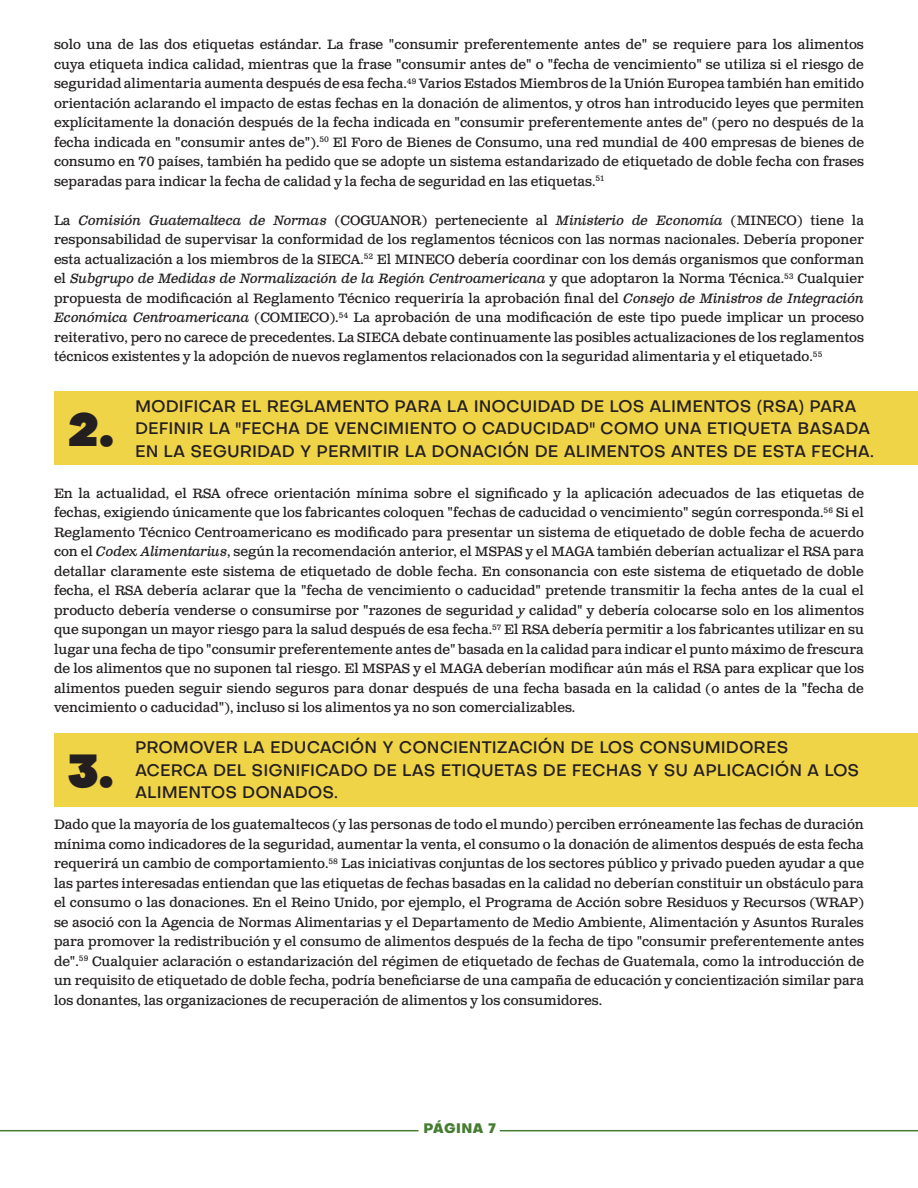
<style>
.page{position:relative;width:918px;height:1188px;background:#fff}
.page>*{position:absolute;margin:0;border:0;box-sizing:border-box;transform-origin:0 0}
.t1{font:45px "Objectivity Super";color:#231f20}
.t2{font:500 16.5px/22.5px "Objectivity";color:#231f20}
.t3{font:13.5px/19.5px "Clarendon Text Pro";color:#231f20;text-align:justify}
.t4{font:800 13.5px "Objectivity";letter-spacing:.03em;color:#457c32}
.s1{font-style:italic}
</style>
<div class="page">
<div style="left:54px;top:391px;width:864px;height:74px;background:#f0d447"></div>
<div style="left:54px;top:733px;width:864px;height:73px;background:#f0d447"></div>
<hr style="left:0;top:1130px;width:418px;height:1px;background:#457c32">
<hr style="left:500px;top:1130px;width:418px;height:1px;background:#457c32">
<p class="t3" style="left:54px;top:35px;width:812px">solo una de las dos etiquetas estándar. La frase "consumir preferentemente antes de" se requiere para los alimentos cuya etiqueta indica calidad, mientras que la frase "consumir antes de" o "fecha de vencimiento" se utiliza si el riesgo de seguridad alimentaria aumenta después de esa fecha.<sup>49</sup> Varios Estados Miembros de la Unión Europea también han emitido orientación aclarando el impacto de estas fechas en la donación de alimentos, y otros han introducido leyes que permiten explícitamente la donación después de la fecha indicada en "consumir preferentemente antes de" (pero no después de la fecha indicada en "consumir antes de").<sup>50</sup> El Foro de Bienes de Consumo, una red mundial de 400 empresas de bienes de consumo en 70 países, también ha pedido que se adopte un sistema estandarizado de etiquetado de doble fecha con frases separadas para indicar la fecha de calidad y la fecha de seguridad en las etiquetas.<sup>51</sup></p>
<p class="t3" style="left:54px;top:211px;width:812px">La <span class="s1">Comisión Guatemalteca de Normas</span> (COGUANOR) perteneciente al <span class="s1">Ministerio de Economía</span> (MINECO) tiene la responsabilidad de supervisar la conformidad de los reglamentos técnicos con las normas nacionales. Debería proponer esta actualización a los miembros de la SIECA.<sup>52</sup> El MINECO debería coordinar con los demás organismos que conforman el <span class="s1">Subgrupo de Medidas de Normalización de la Región Centroamericana</span> y que adoptaron la Norma Técnica.<sup>53</sup> Cualquier propuesta de modificación al Reglamento Técnico requeriría la aprobación final del <span class="s1">Consejo de Ministros de Integración Económica Centroamericana</span> (COMIECO).<sup>54</sup> La aprobación de una modificación de este tipo puede implicar un proceso reiterativo, pero no carece de precedentes. La SIECA debate continuamente las posibles actualizaciones de los reglamentos técnicos existentes y la adopción de nuevos reglamentos relacionados con la seguridad alimentaria y el etiquetado.<sup>55</sup></p>
<p class="t1" style="left:68px;top:393px;width:47px">2.</p>
<p class="t2" style="left:135px;top:394px;width:737px">MODIFICAR EL REGLAMENTO PARA LA INOCUIDAD DE LOS ALIMENTOS (RSA) PARA<br>DEFINIR LA "FECHA DE VENCIMIENTO O CADUCIDAD" COMO UNA ETIQUETA BASADA</p>
<p class="t2" style="left:135px;top:439px;width:740px">EN LA SEGURIDAD Y PERMITIR LA DONACIÓN DE ALIMENTOS ANTES DE ESTA FECHA.</p>
<p class="t3" style="left:54px;top:484px;width:812px">En la actualidad, el RSA ofrece orientación mínima sobre el significado y la aplicación adecuados de las etiquetas de fechas, exigiendo únicamente que los fabricantes coloquen "fechas de caducidad o vencimiento" según corresponda.<sup>56</sup> Si el Reglamento Técnico Centroamericano es modificado para presentar un sistema de etiquetado de doble fecha de acuerdo con el <span class="s1">Codex Alimentarius</span>, según la recomendación anterior, el MSPAS y el MAGA también deberían actualizar el RSA para detallar claramente este sistema de etiquetado de doble fecha. En consonancia con este sistema de etiquetado de doble fecha, el RSA debería aclarar que la "fecha de vencimiento o caducidad" pretende transmitir la fecha antes de la cual el producto debería venderse o consumirse por "razones de seguridad <span class="s1">y</span> calidad" y debería colocarse solo en los alimentos que supongan un mayor riesgo para la salud después de esa fecha.<sup>57</sup> El RSA debería permitir a los fabricantes utilizar en su lugar una fecha de tipo "consumir preferentemente antes de" basada en la calidad para indicar el punto máximo de frescura de los alimentos que no suponen tal riesgo. El MSPAS y el MAGA deberían modificar aún más el RSA para explicar que los alimentos pueden seguir siendo seguros para donar después de una fecha basada en la calidad (o antes de la "fecha de vencimiento o caducidad"), incluso si los alimentos ya no son comercializables.</p>
<p class="t1" style="left:68px;top:734px;width:47px">3.</p>
<p class="t2" style="left:135px;top:736px;width:726px">PROMOVER LA EDUCACIÓN Y CONCIENTIZACIÓN DE LOS CONSUMIDORES<br>ACERCA DEL SIGNIFICADO DE LAS ETIQUETAS DE FECHAS Y SU APLICACIÓN A LOS</p>
<p class="t2" style="left:135px;top:781px;width:205px">ALIMENTOS DONADOS.</p>
<p class="t3" style="left:54px;top:815px;width:812px">Dado que la mayoría de los guatemaltecos (y las personas de todo el mundo) perciben erróneamente las fechas de duración mínima como indicadores de la seguridad, aumentar la venta, el consumo o la donación de alimentos después de esta fecha requerirá un cambio de comportamiento.<sup>58</sup> Las iniciativas conjuntas de los sectores público y privado pueden ayudar a que las partes interesadas entiendan que las etiquetas de fechas basadas en la calidad no deberían constituir un obstáculo para el consumo o las donaciones. En el Reino Unido, por ejemplo, el Programa de Acción sobre Residuos y Recursos (WRAP) se asoció con la Agencia de Normas Alimentarias y el Departamento de Medio Ambiente, Alimentación y Asuntos Rurales para promover la redistribución y el consumo de alimentos después de la fecha de tipo "consumir preferentemente antes de".<sup>59</sup> Cualquier aclaración o estandarización del régimen de etiquetado de fechas de Guatemala, como la introducción de un requisito de etiquetado de doble fecha, podría beneficiarse de una campaña de educación y concientización similar para los donantes, las organizaciones de recuperación de alimentos y los consumidores.</p>
<p class="t4" style="left:424px;top:1118px;width:74px">PÁGINA 7</p>
</div>
